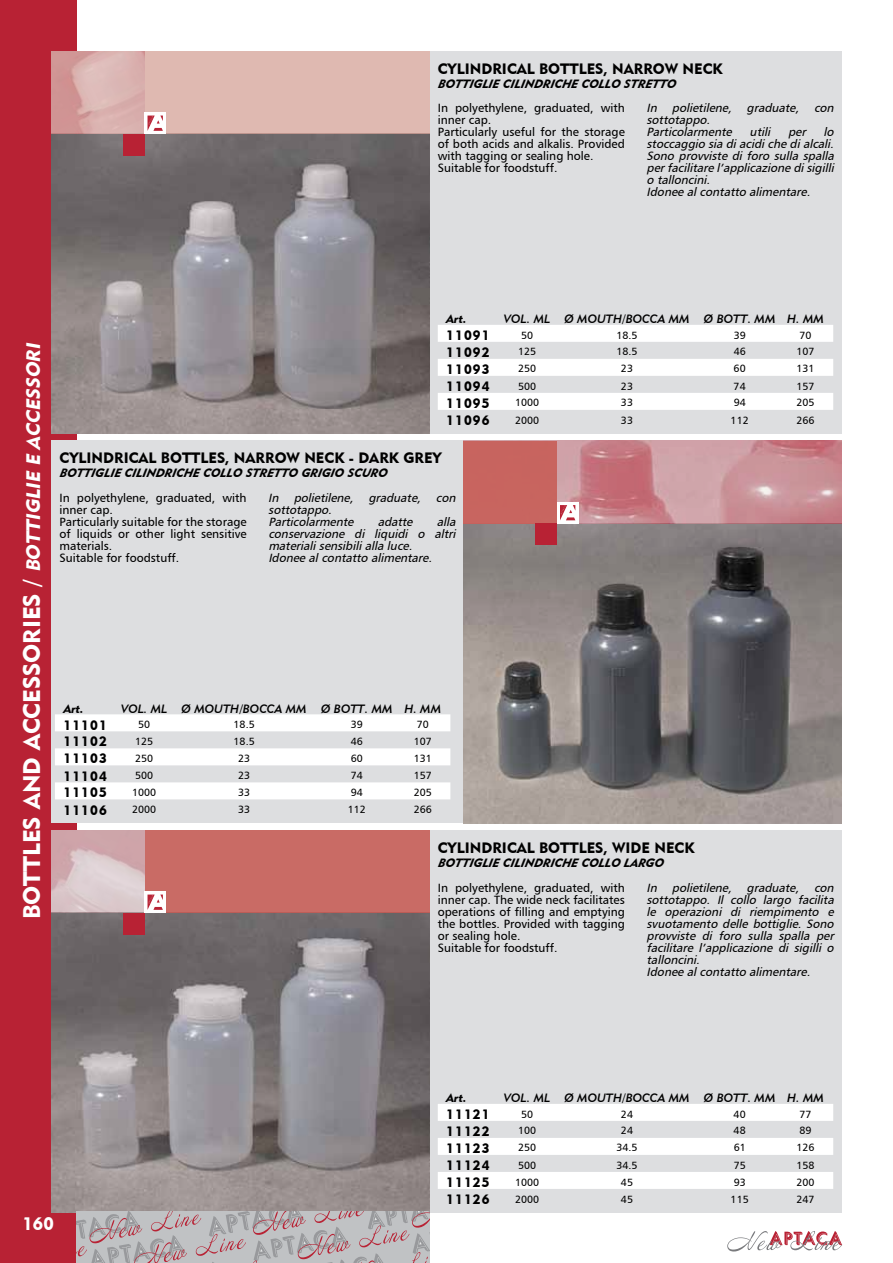
<style>
.page{position:relative;width:893px;height:1263px;background:#fff}
.page>*{position:absolute;margin:0;border:0;box-sizing:border-box;transform-origin:0 0}
.t1{font:24px "Geometric 415 BT Black A";color:#fff}
.t2{font:18px "Geometric 415 BT Black A";color:#fff}
.t3{font:15px "Geometric 415 BT Black A";color:#000}
.t4{font:13.5px "Geometric 415 BT Black A";letter-spacing:.08em;color:#000}
.t5{font:italic 12px/12px "Humanist 777 BT Roman B";color:#000}
.t6{font:12px/12px "Humanist 777 BT Roman B";color:#000}
.t7{font:italic 12px "Geometric 415 BT Black Italic A";color:#000}
.t8{font:12px "Geometric 415 BT Medium Italic A";color:#000}
.t9{font:12px "Geometric 415 BT Black Italic A";color:#000}
.t10{font:10.5px "Humanist 777 BT Roman B";color:#000}
.s1{font-style:italic;font-size:19.5px}
</style>
<div class="page">
<div style="left:0;top:0;width:76px;height:1263px;background:#b82234"></div>
<div style="left:51px;top:51px;width:791px;height:383px;background:#dddee0"></div>
<div style="left:51px;top:440px;width:791px;height:383px;background:#dddee0"></div>
<div style="left:51px;top:830px;width:791px;height:383px;background:#dddee0"></div>
<img style="left:51px;top:134px;width:378px;height:300px">
<img style="left:463px;top:523px;width:379px;height:300px">
<img style="left:51px;top:913px;width:378px;height:300px">
<svg style="left:727px;top:1231px;width:115px;height:20px"></svg>
<svg style="left:76px;top:1212px;width:353px;height:51px"></svg>
<svg style="left:438px;top:325px;width:395px;height:85px"></svg>
<svg style="left:55px;top:714px;width:395px;height:85px"></svg>
<svg style="left:438px;top:1104px;width:395px;height:85px"></svg>
<div style="left:536px;top:523px;width:21px;height:22px;background:#b82234"></div>
<svg style="left:463px;top:440px;width:379px;height:83px"></svg>
<div style="left:123px;top:134px;width:22px;height:21px;background:#b82234"></div>
<svg style="left:51px;top:51px;width:378px;height:83px"></svg>
<div style="left:123px;top:913px;width:22px;height:21px;background:#b82234"></div>
<svg style="left:51px;top:830px;width:378px;height:83px"></svg>
<p class="t3" style="left:438px;top:60px;width:287px">CYLINDRICAL BOTTLES, NARROW NECK</p>
<p class="t5" style="left:647px;top:102px;width:192px">In polietilene, graduate, con sottotappo.<br>Particolarmente utili per lo stoccaggio sia diacidiche dialcali.<br>Sono provviste di foro sulla spalla perfacilitare l’applicazione disigilli o talloncini.<br>Idonee alcontatto alimentare.</p>
<p class="t7" style="left:438px;top:77px;width:243px">BOTTIGLIE CILINDRICHE COLLO STRETTO</p>
<p class="t6" style="left:438px;top:102px;width:189px">In polyethylene, graduated, with inner cap.<br>Particularly useful for the storage of both acids and alkalis. Provided with tagging or sealing hole.<br>Suitable for foodstuff.</p>
<h1 class="t1" style="left:17px;top:919px;width:581px;rotate:-90deg">BOTTLES AND ACCESSORIES / <span class="s1">BOTTIGLIE E ACCESSORI</span></h1>
<p class="t9" style="left:446px;top:312px;width:22px">Art.</p>
<p class="t8" style="left:504px;top:312px;width:322px">VOL. ML Ø MOUTH/BOCCA MM Ø BOTT. MM H. MM</p>
<p class="t4" style="left:446px;top:327px;width:45px">11091</p>
<p class="t10" style="left:521px;top:328px;width:14px">50</p>
<p class="t10" style="left:616px;top:328px;width:23px">18.5</p>
<p class="t10" style="left:734px;top:328px;width:14px">39</p>
<p class="t10" style="left:800px;top:328px;width:14px">70</p>
<p class="t4" style="left:446px;top:344px;width:45px">11092</p>
<p class="t10" style="left:518px;top:345px;width:20px">125</p>
<p class="t10" style="left:616px;top:345px;width:23px">18.5</p>
<p class="t10" style="left:734px;top:345px;width:14px">46</p>
<p class="t10" style="left:796px;top:345px;width:20px">107</p>
<p class="t4" style="left:446px;top:361px;width:45px">11093</p>
<p class="t10" style="left:518px;top:362px;width:20px">250</p>
<p class="t10" style="left:621px;top:362px;width:14px">23</p>
<p class="t10" style="left:734px;top:362px;width:14px">60</p>
<p class="t10" style="left:796px;top:362px;width:20px">131</p>
<p class="t4" style="left:446px;top:378px;width:45px">11094</p>
<p class="t10" style="left:518px;top:380px;width:20px">500</p>
<p class="t10" style="left:621px;top:380px;width:14px">23</p>
<p class="t10" style="left:734px;top:380px;width:14px">74</p>
<p class="t10" style="left:796px;top:380px;width:20px">157</p>
<p class="t4" style="left:446px;top:395px;width:45px">11095</p>
<p class="t10" style="left:515px;top:396px;width:26px">1000</p>
<p class="t10" style="left:621px;top:396px;width:14px">33</p>
<p class="t10" style="left:734px;top:396px;width:14px">94</p>
<p class="t10" style="left:796px;top:396px;width:20px">205</p>
<p class="t4" style="left:446px;top:412px;width:45px">11096</p>
<p class="t10" style="left:515px;top:413px;width:26px">2000</p>
<p class="t10" style="left:621px;top:413px;width:14px">33</p>
<p class="t10" style="left:731px;top:413px;width:20px">112</p>
<p class="t10" style="left:796px;top:413px;width:20px">266</p>
<p class="t3" style="left:60px;top:449px;width:384px">CYLINDRICAL BOTTLES, NARROW NECK - DARK GREY</p>
<p class="t5" style="left:268px;top:491px;width:192px">In polietilene, graduate, con sottotappo.<br>Particolarmente</p>
<p class="t7" style="left:60px;top:466px;width:332px">BOTTIGLIE CILINDRICHE COLLO STRETTO GRIGIO SCURO</p>
<p class="t6" style="left:60px;top:491px;width:189px">In polyethylene, graduated, with inner cap.<br>Particularly suitable for the storage of liquids or other light sensitive materials.<br>Suitable for foodstuff.</p>
<p class="t5" style="left:268px;top:515px;width:192px;text-indent:168px">alla conservazione di liquidi o altri materialisensibilialla luce.<br>Idonee alcontatto alimentare.</p>
<p class="t5" style="left:378px;top:515px;width:39px">adatte</p>
<p class="t9" style="left:63px;top:701px;width:22px">Art.</p>
<p class="t8" style="left:121px;top:701px;width:322px">VOL. ML Ø MOUTH/BOCCA MM Ø BOTT. MM H. MM</p>
<p class="t4" style="left:63px;top:717px;width:45px">11101</p>
<p class="t10" style="left:138px;top:718px;width:14px">50</p>
<p class="t10" style="left:234px;top:718px;width:23px">18.5</p>
<p class="t10" style="left:351px;top:718px;width:14px">39</p>
<p class="t10" style="left:417px;top:718px;width:14px">70</p>
<p class="t4" style="left:63px;top:733px;width:45px">11102</p>
<p class="t10" style="left:135px;top:735px;width:20px">125</p>
<p class="t10" style="left:234px;top:735px;width:23px">18.5</p>
<p class="t10" style="left:351px;top:735px;width:14px">46</p>
<p class="t10" style="left:414px;top:735px;width:20px">107</p>
<p class="t4" style="left:63px;top:750px;width:45px">11103</p>
<p class="t10" style="left:135px;top:751px;width:20px">250</p>
<p class="t10" style="left:238px;top:751px;width:14px">23</p>
<p class="t10" style="left:351px;top:751px;width:14px">60</p>
<p class="t10" style="left:414px;top:751px;width:20px">131</p>
<p class="t4" style="left:63px;top:768px;width:45px">11104</p>
<p class="t10" style="left:135px;top:769px;width:20px">500</p>
<p class="t10" style="left:238px;top:769px;width:14px">23</p>
<p class="t10" style="left:351px;top:769px;width:14px">74</p>
<p class="t10" style="left:414px;top:769px;width:20px">157</p>
<p class="t4" style="left:63px;top:784px;width:45px">11105</p>
<p class="t10" style="left:132px;top:786px;width:26px">1000</p>
<p class="t10" style="left:238px;top:786px;width:14px">33</p>
<p class="t10" style="left:351px;top:786px;width:14px">94</p>
<p class="t10" style="left:414px;top:786px;width:20px">205</p>
<p class="t4" style="left:63px;top:801px;width:45px">11106</p>
<p class="t10" style="left:132px;top:803px;width:26px">2000</p>
<p class="t10" style="left:238px;top:803px;width:14px">33</p>
<p class="t10" style="left:348px;top:803px;width:20px">112</p>
<p class="t10" style="left:414px;top:803px;width:20px">266</p>
<p class="t3" style="left:438px;top:838px;width:258px">CYLINDRICAL BOTTLES, WIDE NECK</p>
<p class="t5" style="left:647px;top:881px;width:192px">In polietilene, graduate, con sottotappo. Il collo largo facilita le operazioni di riempimento e svuotamento delle bottiglie. Sono provviste di foro sulla spalla per facilitare l’applicazione di sigilli o talloncini.<br>Idonee alcontatto alimentare.</p>
<p class="t7" style="left:438px;top:856px;width:230px">BOTTIGLIE CILINDRICHE COLLO LARGO</p>
<p class="t6" style="left:438px;top:881px;width:189px">In polyethylene, graduated, with inner cap. The wide neck facilitates operations of filling and emptying the bottles. Provided with tagging or sealing hole.<br>Suitable for foodstuff.</p>
<p class="t9" style="left:446px;top:1091px;width:22px">Art.</p>
<p class="t8" style="left:504px;top:1091px;width:322px">VOL. ML Ø MOUTH/BOCCA MM Ø BOTT. MM H. MM</p>
<p class="t4" style="left:446px;top:1106px;width:45px">11121</p>
<p class="t10" style="left:521px;top:1107px;width:14px">50</p>
<p class="t10" style="left:621px;top:1107px;width:14px">24</p>
<p class="t10" style="left:734px;top:1107px;width:14px">40</p>
<p class="t10" style="left:800px;top:1107px;width:14px">77</p>
<p class="t4" style="left:446px;top:1123px;width:45px">11122</p>
<p class="t10" style="left:518px;top:1124px;width:20px">100</p>
<p class="t10" style="left:621px;top:1124px;width:14px">24</p>
<p class="t10" style="left:734px;top:1124px;width:14px">48</p>
<p class="t10" style="left:800px;top:1124px;width:14px">89</p>
<p class="t4" style="left:446px;top:1139px;width:45px">11123</p>
<p class="t10" style="left:518px;top:1141px;width:20px">250</p>
<p class="t10" style="left:616px;top:1141px;width:23px">34.5</p>
<p class="t10" style="left:734px;top:1141px;width:14px">61</p>
<p class="t10" style="left:796px;top:1141px;width:20px">126</p>
<p class="t4" style="left:446px;top:1157px;width:45px">11124</p>
<p class="t10" style="left:518px;top:1158px;width:20px">500</p>
<p class="t10" style="left:616px;top:1158px;width:23px">34.5</p>
<p class="t10" style="left:734px;top:1158px;width:14px">75</p>
<p class="t10" style="left:796px;top:1158px;width:20px">158</p>
<p class="t4" style="left:446px;top:1174px;width:45px">11125</p>
<p class="t10" style="left:515px;top:1175px;width:26px">1000</p>
<p class="t10" style="left:621px;top:1175px;width:14px">45</p>
<p class="t10" style="left:734px;top:1175px;width:14px">93</p>
<p class="t10" style="left:796px;top:1175px;width:20px">200</p>
<p class="t4" style="left:446px;top:1191px;width:45px">11126</p>
<p class="t10" style="left:515px;top:1192px;width:26px">2000</p>
<p class="t10" style="left:621px;top:1192px;width:14px">45</p>
<p class="t10" style="left:731px;top:1192px;width:20px">115</p>
<p class="t10" style="left:796px;top:1192px;width:20px">247</p>
<h2 class="t2" style="left:23px;top:1213px;width:33px">160</h2>
</div>
